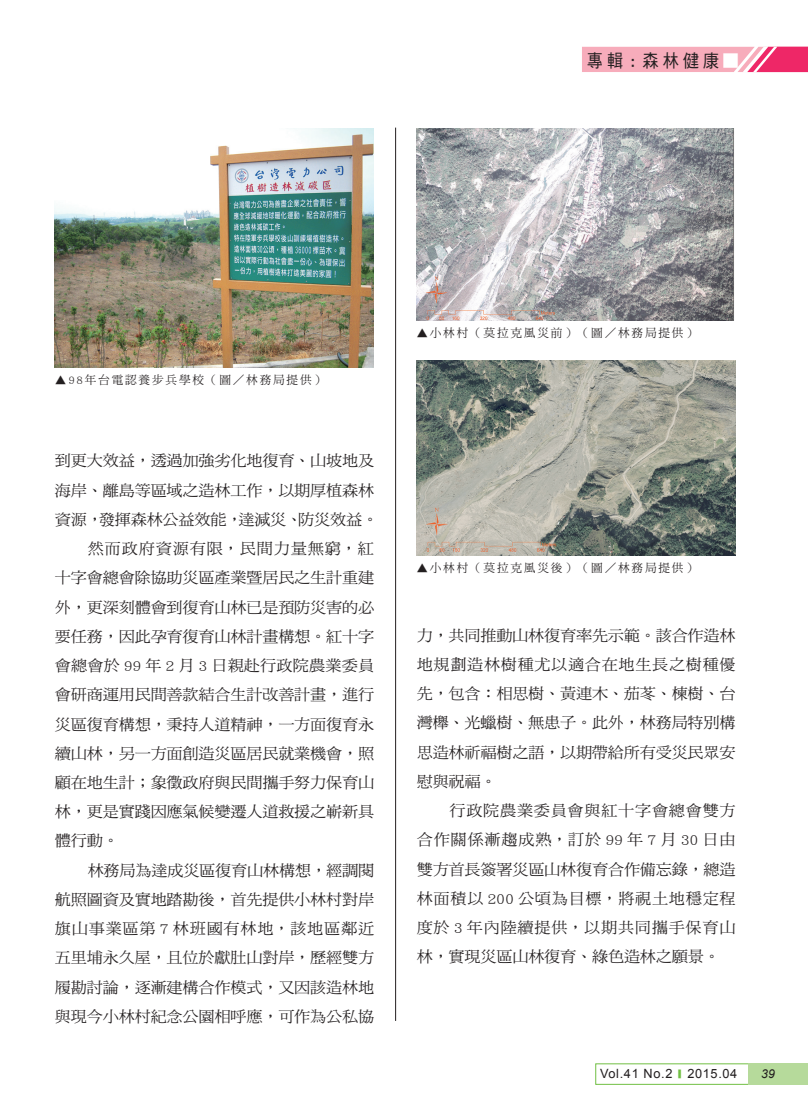
<style>
.page{position:relative;width:808px;height:1106px;background:#fff}
.page>*{position:absolute;margin:0;border:0;box-sizing:border-box;transform-origin:0 0}
.t1{font:18px "DF Hei Std W5";letter-spacing:.25em;color:#231f20;scale:.9 1}
.new{font:15.45px/29.2px "DF Ming Std W5";letter-spacing:-.015em;color:#231f20;text-align:justify;scale:1.05 1}
.t2{font:12.75px "Arial";letter-spacing:.05em;color:#231f20}
.t3{font:italic 12.15px "Arial";color:#231f20}
.照片說{font:11.7px "DF Ming Std W5";letter-spacing:.15em;color:#231f20}
.s1{font-family:"AR Hei B5";font-weight:700;font-size:14.4px;color:#fff}
.s2{font-family:"AR Hei B5";font-weight:700;font-size:10.65px;color:#71bf44}
</style>
<div class="page">
<hr style="left:395px;top:128px;width:1px;height:892px;background:#231f20">
<img style="left:55px;top:128px;width:319px;height:239px">
<img style="left:416px;top:128px;width:318px;height:193px">
<img style="left:416px;top:360px;width:319px;height:196px">
<div style="left:748px;top:1063px;width:60px;height:21px;background:#b6da9b"></div>
<svg style="left:582px;top:47px;width:226px;height:25px;background:#f594ac"></svg>
<p class="t1" style="left:587px;top:50px;width:169px">專輯 : 森林健康<span class="s1">█</span></p>
<p class="照片說" style="left:55px;top:373px;width:272px">▲98年台電認養步兵學校（圖／林務局提供）</p>
<p class="new" style="left:55px;top:446px;width:309px;text-align:left">到更大效益，透過加強劣化地復育、山坡地及海岸、離島等區域之造林工作，以期厚植森林資源，發揮森林公益效能，達減災、防災效益。</p>
<p class="new" style="left:55px;top:533px;width:306px;text-indent:33px">然而政府資源有限，民間力量無窮，紅十字會總會除協助災區產業暨居民之生計重建外，更深刻體會到復育山林已是預防災害的必要任務，因此孕育復育山林計畫構想。紅十字會總會於 99 年 2 月 3 日親赴行政院農業委員會研商運用民間善款結合生計改善計畫，進行災區復育構想，秉持人道精神，一方面復育永續山林，另一方面創造災區居民就業機會，照顧在地生計；象徵政府與民間攜手努力保育山林，更是實踐因應氣候變遷人道救援之嶄新具體行動。</p>
<p class="new" style="left:55px;top:855px;width:306px;text-indent:33px">林務局為達成災區復育山林構想，經調閱航照圖資及實地踏勘後，首先提供小林村對岸旗山事業區第 7 林班國有林地，該地區鄰近五里埔永久屋，且位於獻肚山對岸，歷經雙方履勘討論，逐漸建構合作模式，又因該造林地與現今小林村紀念公園相呼應，可作為公私協</p>
<p class="照片說" style="left:416px;top:327px;width:282px">▲小林村（莫拉克風災前）（圖／林務局提供）</p>
<p class="照片說" style="left:416px;top:561px;width:282px">▲小林村（莫拉克風災後）（圖／林務局提供）</p>
<p class="new" style="left:417px;top:620px;width:305px">力，共同推動山林復育率先示範。該合作造林地規劃造林樹種尤以適合在地生長之樹種優先，包含：相思樹、黃連木、茄苳、楝樹、台灣櫸、光蠟樹、無患子。此外，林務局特別構思造林祈福樹之語，以期帶給所有受災民眾安慰與祝福。</p>
<p class="new" style="left:417px;top:795px;width:305px;text-indent:33px">行政院農業委員會與紅十字會總會雙方合作關係漸趨成熟，訂於 99 年 7 月 30 日由雙方首長簽署災區山林復育合作備忘錄，總造林面積以 200 公頃為目標，將視土地穩定程度於 3 年內陸續提供，以期共同攜手保育山林，實現災區山林復育、綠色造林之願景。</p>
<p class="t2" style="left:600px;top:1064px;width:139px">Vol.41 No.2 <span class="s2">■</span> 2015.04</p>
<p class="t3" style="left:761px;top:1065px;width:15px">39</p>
</div>
